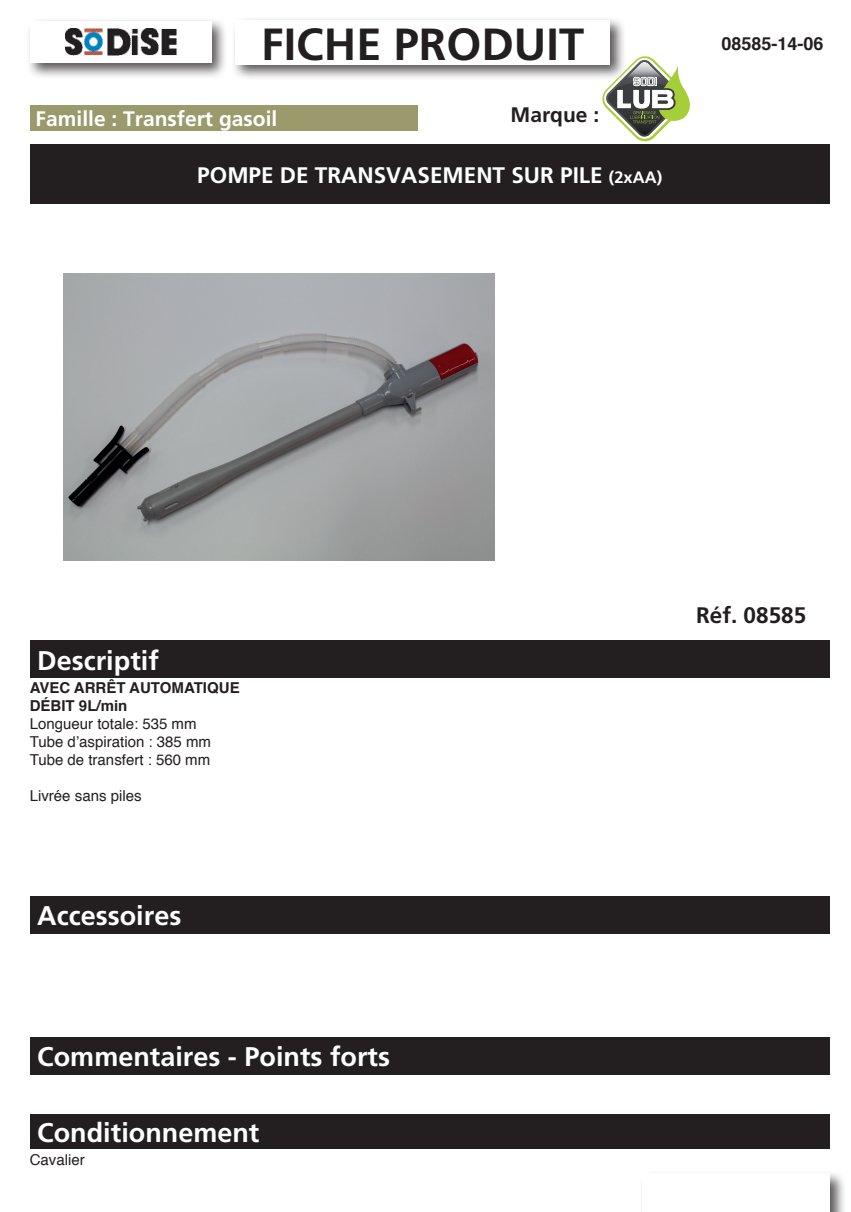
<style>
.page{position:relative;width:851px;height:1212px;background:#fff}
.page>*{position:absolute;margin:0;border:0;box-sizing:border-box;transform-origin:0 0}
.t1{font:700 45px "Frutiger";color:#231f20}
.t2{font:700 27px "Frutiger";color:#fff}
.t3{font:700 22.5px "Frutiger";color:#fff}
.t4{font:700 22.5px "Frutiger";color:#231f20}
.t5{font:700 21px "Frutiger";color:#fff}
.t6{font:700 21px "Frutiger";color:#231f20}
.t7{font:700 18px "Helvetica";color:#231f20}
.t8{font:15px/18px "Helvetica";color:#231f20}
.t9{font:700 15px/18px "Helvetica";color:#231f20}
.s1{font-size:16.5px}
</style>
<div class="page">
<div style="left:26px;top:17px;width:202px;height:63px;background:#231f20;opacity:.75"></div>
<div style="left:30px;top:21px;width:181px;height:42px;background:#fff"></div>
<img style="left:65px;top:28px;width:112px;height:27px">
<div style="left:232px;top:16px;width:394px;height:65px;background:#231f20;opacity:.75"></div>
<div style="left:235px;top:20px;width:374px;height:45px;background:#fff"></div>
<div style="left:30px;top:145px;width:799px;height:59px;background:#231f20"></div>
<div style="left:30px;top:640px;width:799px;height:38px;background:#231f20"></div>
<div style="left:30px;top:1037px;width:799px;height:37px;background:#231f20"></div>
<div style="left:638px;top:1170px;width:208px;height:42px;background:#231f20;opacity:.75"></div>
<div style="left:642px;top:1174px;width:187px;height:38px;background:#fff"></div>
<div style="left:30px;top:106px;width:387px;height:25px;background:#9b9a6d"></div>
<div style="left:30px;top:896px;width:799px;height:38px;background:#231f20"></div>
<div style="left:30px;top:1114px;width:799px;height:34px;background:#231f20"></div>
<img style="left:64px;top:274px;width:430px;height:287px">
<svg style="left:602px;top:56px;width:87px;height:85px"></svg>
<h1 class="t1" style="left:261px;top:18px;width:324px">FICHE PRODUIT</h1>
<h3 class="t5" style="left:36px;top:107px;width:243px">Famille : Transfert gasoil</h3>
<h3 class="t6" style="left:510px;top:102px;width:90px">Marque :</h3>
<h3 class="t3" style="left:197px;top:162px;width:466px">POMPE DE TRANSVASEMENT SUR PILE <span class="s1">(2xAA)</span></h3>
<p class="t7" style="left:721px;top:30px;width:104px">08585-14-06</p>
<h2 class="t2" style="left:37px;top:644px;width:123px">Descriptif</h2>
<p class="t9" style="left:30px;top:679px;width:211px">AVEC ARRÊT AUTOMATIQUE<br>DÉBIT 9L/min</p>
<p class="t8" style="left:30px;top:716px;width:183px">Longueur totale: 535 mm<br>Tube d’aspiration : 385 mm<br>Tube de transfert : 560 mm</p>
<p class="t8" style="left:30px;top:788px;width:113px">Livrée sans piles</p>
<h2 class="t2" style="left:37px;top:900px;width:145px">Accessoires</h2>
<h2 class="t2" style="left:37px;top:1041px;width:354px">Commentaires - Points forts</h2>
<h2 class="t2" style="left:37px;top:1116px;width:224px">Conditionnement</h2>
<p class="t8" style="left:30px;top:1151px;width:57px">Cavalier</p>
<h3 class="t4" style="left:696px;top:602px;width:112px">Réf. 08585</h3>
</div>
